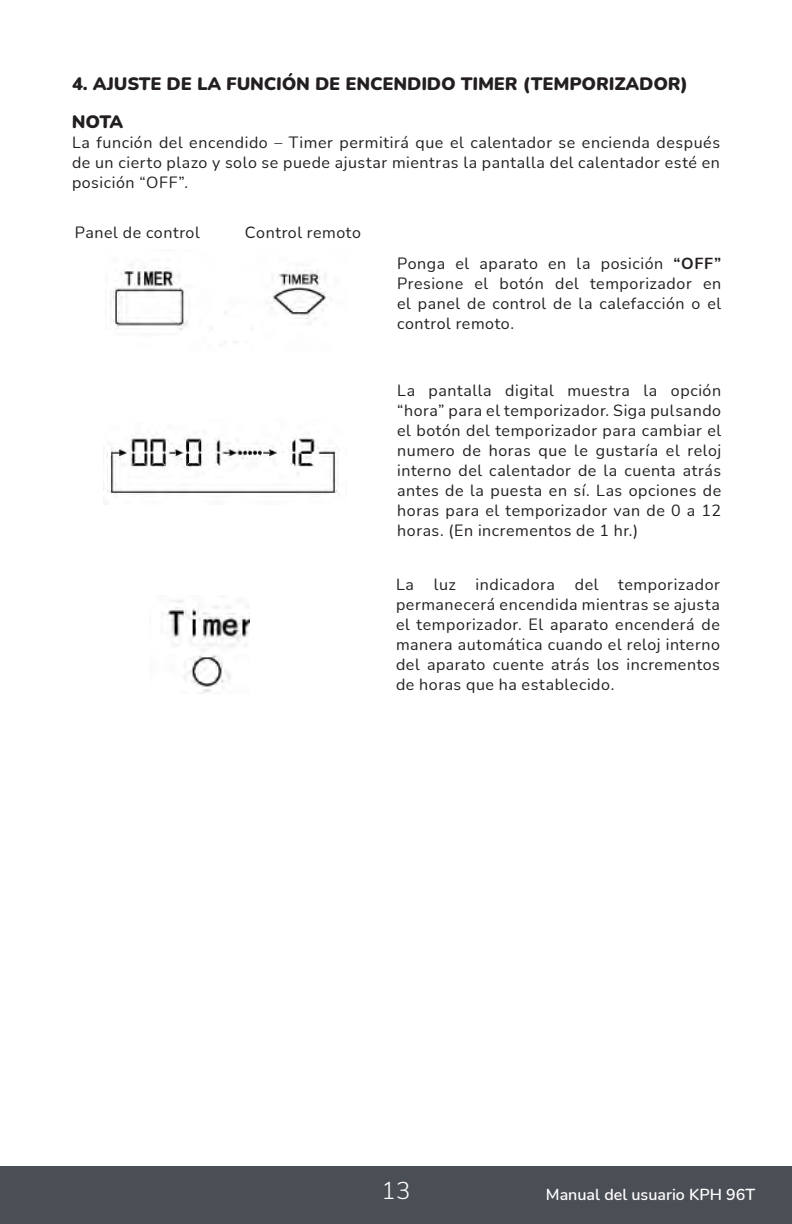
<style>
.page{position:relative;width:792px;height:1224px;background:#fff}
.page>*{position:absolute;margin:0;border:0;box-sizing:border-box;transform-origin:0 0}
.t1{font:300 24px "Nunito";color:#fff}
.t2{font:900 18px "Nunito";color:#231f20}
.t3{font:16px/20px "Nunito";letter-spacing:.035em;color:#231f20;text-align:justify}
.t4{font:600 16px "Nunito";color:#fff}
.s1{font-weight:700}
</style>
<div class="page">
<div style="left:0;top:1166px;width:792px;height:58px;background:#4a4f55"></div>
<img style="left:110px;top:265px;width:216px;height:78px">
<div style="left:214px;top:317px;width:36px;height:23px;background:#fff"></div>
<img style="left:107px;top:435px;width:232px;height:60px">
<img style="left:167px;top:600px;width:82px;height:93px">
<p class="t2" style="left:72px;top:71px;width:618px">4. AJUSTE DE LA FUNCIÓN DE ENCENDIDO TIMER (TEMPORIZADOR)</p>
<p class="t2" style="left:72px;top:108px;width:53px">NOTA</p>
<p class="t3" style="left:72px;top:131px;width:650px">La función del encendido – Timer permitirá que el calentador se encienda después de un cierto plazo y solo se puede ajustar mientras la pantalla del calentador esté en posición “OFF”.</p>
<p class="t3" style="left:75px;top:222px;width:127px">Panel de control</p>
<p class="t3" style="left:245px;top:222px;width:118px">Control remoto</p>
<p class="t3" style="left:397px;top:253px;width:326px">Ponga el aparato en la posición <span class="s1">“OFF” </span>Presione el botón del temporizador en el panel de control de la calefacción o el control remoto.</p>
<p class="t3" style="left:397px;top:380px;width:326px">La pantalla digital muestra la opción “hora” para el temporizador. Siga pulsando el botón del temporizador para cambiar el numero de horas que le gustaría el reloj interno del calentador de la cuenta atrás antes de la puesta en sí. Las opciones de horas para el temporizador van de 0 a 12 horas. (En incrementos de 1 hr.)</p>
<p class="t3" style="left:396px;top:574px;width:326px">La luz indicadora del temporizador permanecerá encendida mientras se ajusta el temporizador. El aparato encenderá de manera automática cuando el reloj interno del aparato cuente atrás los incrementos de horas que ha establecido.</p>
<h1 class="t1" style="left:382px;top:1174px;width:30px">13</h1>
<p class="t4" style="left:546px;top:1183px;width:211px">Manual del usuario KPH 96T</p>
</div>
